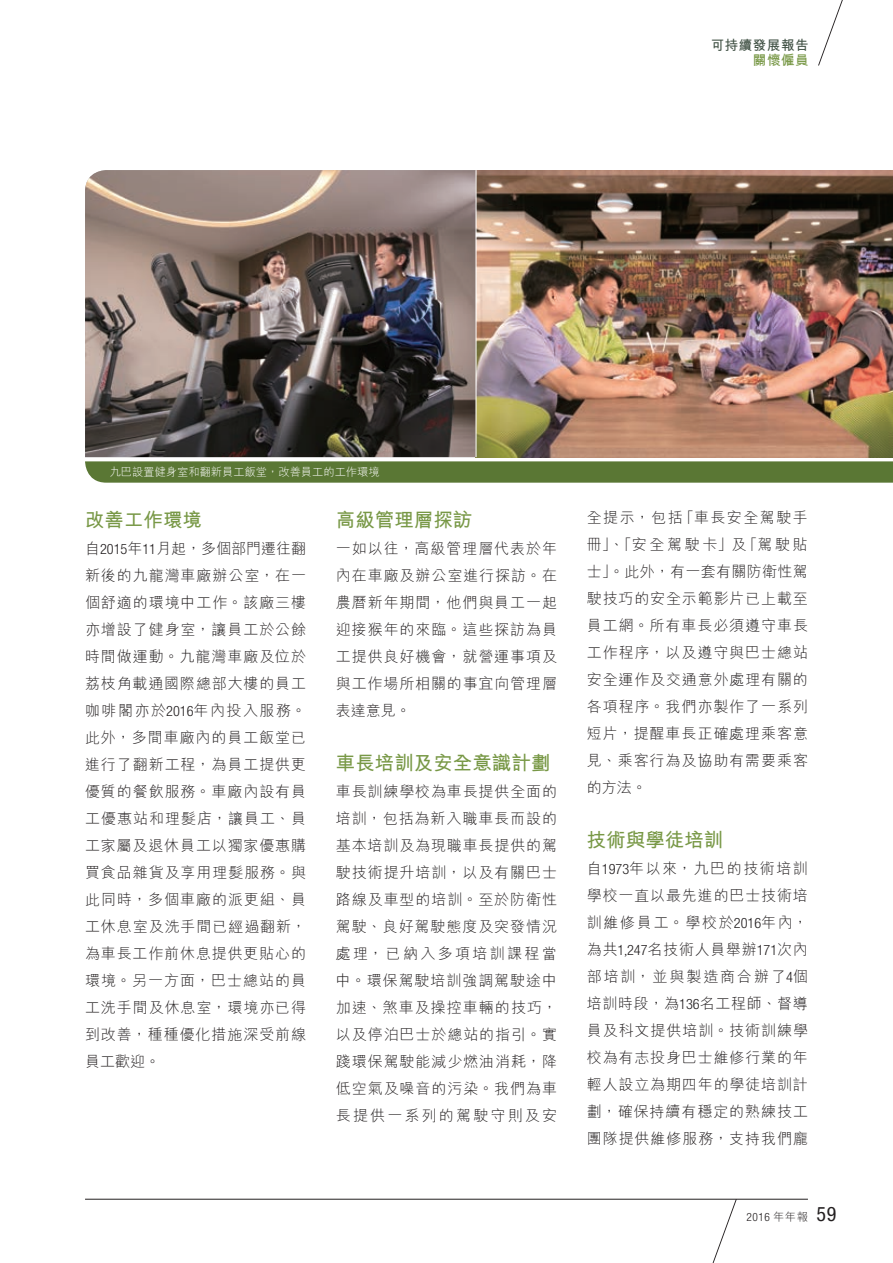
<style>
.page{position:relative;width:893px;height:1263px;background:#fff}
.page>*{position:absolute;margin:0;border:0;box-sizing:border-box;transform-origin:0 0}
.t1{font:700 19.5px "M Hei HK";color:#789846}
.t2{font:300 15px/27px "M Hei HK";letter-spacing:.06em;color:#231f20;text-align:justify}
.t3{font:700 13.5px "M Hei HK";letter-spacing:.04em;color:#3d4e41}
.t4{font:700 13.5px "M Hei HK";color:#789846}
.t5{font:300 condensed 11.4px "Helvetica Neue LT Std";color:#231f20}
.t6{font:300 11.25px "M Hei HK";color:#fff}
.s1{font-family:"Helvetica Neue LT Std";font-stretch:condensed;font-size:14.25px}
.s2{font-family:"Meta Headline Pro"}
.s3{font-family:"M Hei HK";font-stretch:normal;font-size:11.25px}
.s4{font-weight:400;font-size:19.95px}
</style>
<div class="page">
<hr style="left:85px;top:1199px;width:723px;height:1px;background:#231f20">
<svg style="left:695px;top:1199px;width:42px;height:64px"></svg>
<svg style="left:818px;top:0;width:25px;height:66px"></svg>
<svg style="left:85px;top:461px;width:808px;height:22px;background:#607c3c"></svg>
<img style="left:85px;top:170px;width:808px;height:287px">
<hr style="left:476px;top:170px;width:1px;height:287px;background:#fff">
<p class="t3" style="left:711px;top:35px;width:99px">可持續發展報告</p>
<p class="t4" style="left:753px;top:51px;width:57px">關懷僱員</p>
<p class="t6" style="left:110px;top:464px;width:272px">九巴設置健身室和翻新員工飯堂，改善員工的工作環境</p>
<h1 class="t1" style="left:85px;top:506px;width:118px">改善工作環境</h1>
<p class="t2" style="left:85px;top:534px;width:223px">自<span class="s1">2015</span>年<span class="s1">11</span>月起，多個部門遷往翻新後的九龍灣車廠辦公室，在一個舒適的環境中工作。該廠三樓亦增設了健身室，讓員工於公餘時間做運動。九龍灣車廠及位於荔枝角載通國際總部大樓的員工咖啡閣亦於<span class="s1">2016</span>年內投入服務。此外，多間車廠內的員工飯堂已進行了翻新工程，為員工提供更優質的餐飲服務。車廠內設有員工優惠站和理髮店，讓員工、員工家屬及退休員工以獨家優惠購買食品雜貨及享用理髮服務。與此同時，多個車廠的派更組、員工休息室及洗手間已經過翻新，為車長工作前休息提供更貼心的環境。另一方面，巴士總站的員工洗手間及休息室，環境亦已得到改善，種種優化措施深受前線員工歡迎。</p>
<h1 class="t1" style="left:336px;top:506px;width:138px">高級管理層探訪</h1>
<p class="t2" style="left:336px;top:534px;width:223px">一如以往，高級管理層代表於年內在車廠及辦公室進行探訪。在農曆新年期間，他們與員工一起迎接猴年的來臨。這些探訪為員工提供良好機會，就營運事項及與工作場所相關的事宜向管理層表達意見。</p>
<h1 class="t1" style="left:336px;top:749px;width:216px">車長培訓及安全意識計劃</h1>
<p class="t2" style="left:336px;top:777px;width:223px">車長訓練學校為車長提供全面的培訓，包括為新入職車長而設的基本培訓及為現職車長提供的駕駛技術提升培訓，以及有關巴士路線及車型的培訓。至於防衛性駕駛、良好駕駛態度及突發情況處理，已納入多項培訓課程當中。環保駕駛培訓強調駕駛途中加速、煞車及操控車輛的技巧，以及停泊巴士於總站的指引。實踐環保駕駛能減少燃油消耗，降低空氣及噪音的污染。我們為車長提供一系列的駕駛守則及安</p>
<p class="t2" style="left:587px;top:503px;width:223px">全提示，包括「車長安全駕駛手冊」、「安全駕駛卡」及「駕駛貼士」。此外，有一套有關防衛性駕駛技巧的安全示範影片已上載至員工網。所有車長必須遵守車長工作程序，以及遵守與巴士總站安全運作及交通意外處理有關的各項程序。我們亦製作了一系列短片，提醒車長正確處理乘客意見、乘客行為及協助有需要乘客的方法。</p>
<h1 class="t1" style="left:587px;top:826px;width:138px">技術與學徒培訓</h1>
<p class="t2" style="left:587px;top:854px;width:223px">自<span class="s1">1973</span>年以來，九巴的技術培訓學校一直以最先進的巴士技術培訓維修員工。學校於<span class="s1">2016</span>年內，為共<span class="s1">1</span><span class="s2">,</span><span class="s1">247</span>名技術人員舉辦<span class="s1">171</span>次內部培訓，並與製造商合辦了<span class="s1">4</span>個培訓時段，為<span class="s1">136</span>名工程師、督導員及科文提供培訓。技術訓練學校為有志投身巴士維修行業的年輕人設立為期四年的學徒培訓計劃，確保持續有穩定的熟練技工團隊提供維修服務，支持我們龐</p>
<p class="t5" style="left:747px;top:1210px;width:91px">2016 <span class="s3">年年報</span> <span class="s4">59</span></p>
</div>
